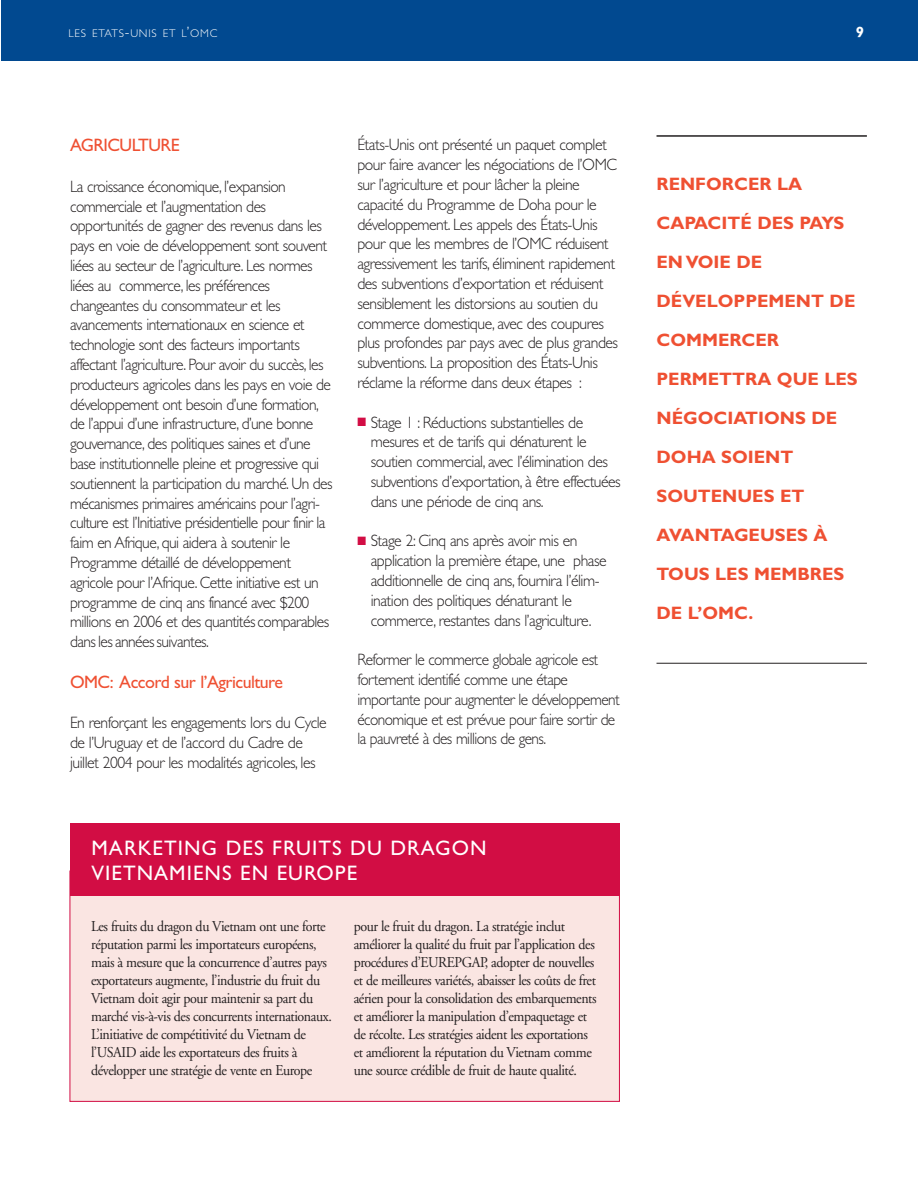
<style>
.page{position:relative;width:918px;height:1188px;background:#fff}
.page>*{position:absolute;margin:0;border:0;box-sizing:border-box;transform-origin:0 0}
.t1{font:21px/25.2px "Gill Sans";letter-spacing:.05em;color:#fff}
.t2{font:700 18px/39px "Gill Sans";color:#ef5032}
.t3{font:18px "Gill Sans";letter-spacing:-.03em;color:#ef5032}
.t4{font:300 16.5px/19.8px "Gill Sans";letter-spacing:-.035em;color:#231f20;scale:.95 1}
.t5{font:300 16.5px/19.8px "Gill Sans";letter-spacing:-.035em;color:#231f20;scale:.94 1}
.t6{font:300 16.5px/19.8px "Gill Sans";letter-spacing:-.035em;color:#231f20;scale:.93 1}
.t7{font:15px/18px "Adobe Garamond";letter-spacing:-.03em;color:#231f20;scale:.93 1}
.t8{font:700 15px "Gill Sans";color:#fff}
.t9{font:300 11.25px "Gill Sans";letter-spacing:.065em;color:#fff}
.s1{font-size:15px}
.s2{color:#d20d44}
</style>
<div class="page">
<div style="left:1px;top:0;width:917px;height:61px;background:#014990"></div>
<hr style="left:0;top:0;width:1px;height:61px;background:#014990">
<div style="left:70px;top:871px;width:549px;height:230px;background:#fae5e2"></div>
<div style="left:70px;top:823px;width:550px;height:73px;background:#d20d44"></div>
<hr style="left:657px;top:135px;width:210px;height:2px;background:#231f20">
<hr style="left:657px;top:663px;width:210px;height:1px;background:#231f20">
<p class="t9" style="left:69px;top:27px;width:150px">LES ETATS<span class="s1">-</span>UNIS ET L<span class="s1">’</span>OMC</p>
<p class="t8" style="left:856px;top:26px;width:10px">9</p>
<p class="t3" style="left:70px;top:135px;width:111px">AGRICULTURE</p>
<p class="t5" style="left:70px;top:176px;width:281px">La croissance économique, l’expansion commerciale et l’augmentation des opportunités de gagner des revenus dans les pays en voie de développement sont souvent liées au secteur de l’agriculture. Les normes liées au commerce, les préférences changeantes du consommateur et les avancements internationaux en science et technologie sont des facteurs importants affectant l’agriculture. Pour avoir du succès, les producteurs agricoles dans les pays en voie de développement ont besoin d’une formation, de l’appui d’une infrastructure, d’une bonne gouvernance, des politiques saines et d’une base institutionnelle pleine et progressive qui soutiennent la participation du marché. Un des mécanismes primaires américains pour l’agri&shy;culture est l’Initiative présidentielle pour finir la faim en Afrique, qui aidera à soutenir le Programme détaillé de développement agricole pour l’Afrique. Cette initiative est un programme de cinq ans financé avec $200 millions en 2006 et des quantités comparables dans les années suivantes.</p>
<p class="t3" style="left:70px;top:671px;width:214px">OMC: Accord sur l’Agriculture</p>
<p class="t4" style="left:70px;top:713px;width:272px">En renforçant les engagements lors du Cycle de l’Uruguay et de l’accord du Cadre de juillet 2004 pour les modalités agricoles, les</p>
<p class="t4" style="left:357px;top:135px;width:276px">États-Unis ont présenté un paquet complet pour faire avancer les négociations de l’OMC sur l’agriculture et pour lâcher la pleine capacité du Programme de Doha pour le développement. Les appels des États-Unis pour que les membres de l’OMC réduisent agressivement les tarifs, éliminent rapidement des subventions d’exportation et réduisent sensiblement les distorsions au soutien du commerce domestique, avec des coupures plus profondes par pays avec de plus grandes subventions. La proposition des États-Unis réclame la réforme dans deux étapes :</p>
<p class="t4" style="left:371px;top:412px;width:265px;text-indent:-13px"><span class="s2">■</span> Stage 1 : Réductions substantielles de mesures et de tarifs qui dénaturent le soutien commercial, avec l’élimination des subventions d’exportation, à être effectuées dans une période de cinq ans.</p>
<p class="t4" style="left:371px;top:531px;width:250px;text-indent:-13px"><span class="s2">■</span> Stage 2: Cinq ans après avoir mis en application la première étape, une phase additionnelle de cinq ans, fournira l’élim&shy;ination des politiques dénaturant le commerce, restantes dans l’agriculture.</p>
<p class="t6" style="left:357px;top:650px;width:284px">Reformer le commerce globale agricole est fortement identifié comme une étape importante pour augmenter le développement économique et est prévue pour faire sortir de la pauvreté à des millions de gens.</p>
<p class="t1" style="left:92px;top:835px;width:397px">MARKETING DES FRUITS DU DRAGON<br>VIETNAMIENS EN EUROPE</p>
<p class="t7" style="left:91px;top:918px;width:260px">Les fruits du dragon du Vietnam ont une forte réputation parmi les importateurs européens, mais à mesure que la concurrence d’autres pays exportateurs augmente, l’industrie du fruit du Vietnam doit agir pour maintenir sa part du marché vis-à-vis des concurrents internationaux.<br>L’initiative de compétitivité du Vietnam de l’USAID aide les exportateurs des fruits à développer une stratégie de vente en Europe</p>
<p class="t7" style="left:354px;top:918px;width:263px">pour le fruit du dragon. La stratégie inclut améliorer la qualité du fruit par l’application des procédures d’EUREPGAP, adopter de nouvelles et de meilleures variétés, abaisser les coûts de fret aérien pour la consolidation des embarquements et améliorer la manipulation d’empaquetage et de récolte. Les stratégies aident les exportations et améliorent la réputation du Vietnam comme une source crédible de fruit de haute qualité.</p>
<p class="t2" style="left:657px;top:166px;width:203px">RENFORCER LA<br>CAPACITÉ DES PAYS<br>EN VOIE DE<br>DÉVELOPPEMENT DE<br>COMMERCER<br>PERMETTRA QUE LES<br>NÉGOCIATIONS DE<br>DOHA SOIENT<br>SOUTENUES ET<br>AVANTAGEUSES À<br>TOUS LES MEMBRES<br>DE L’OMC.</p>
</div>
